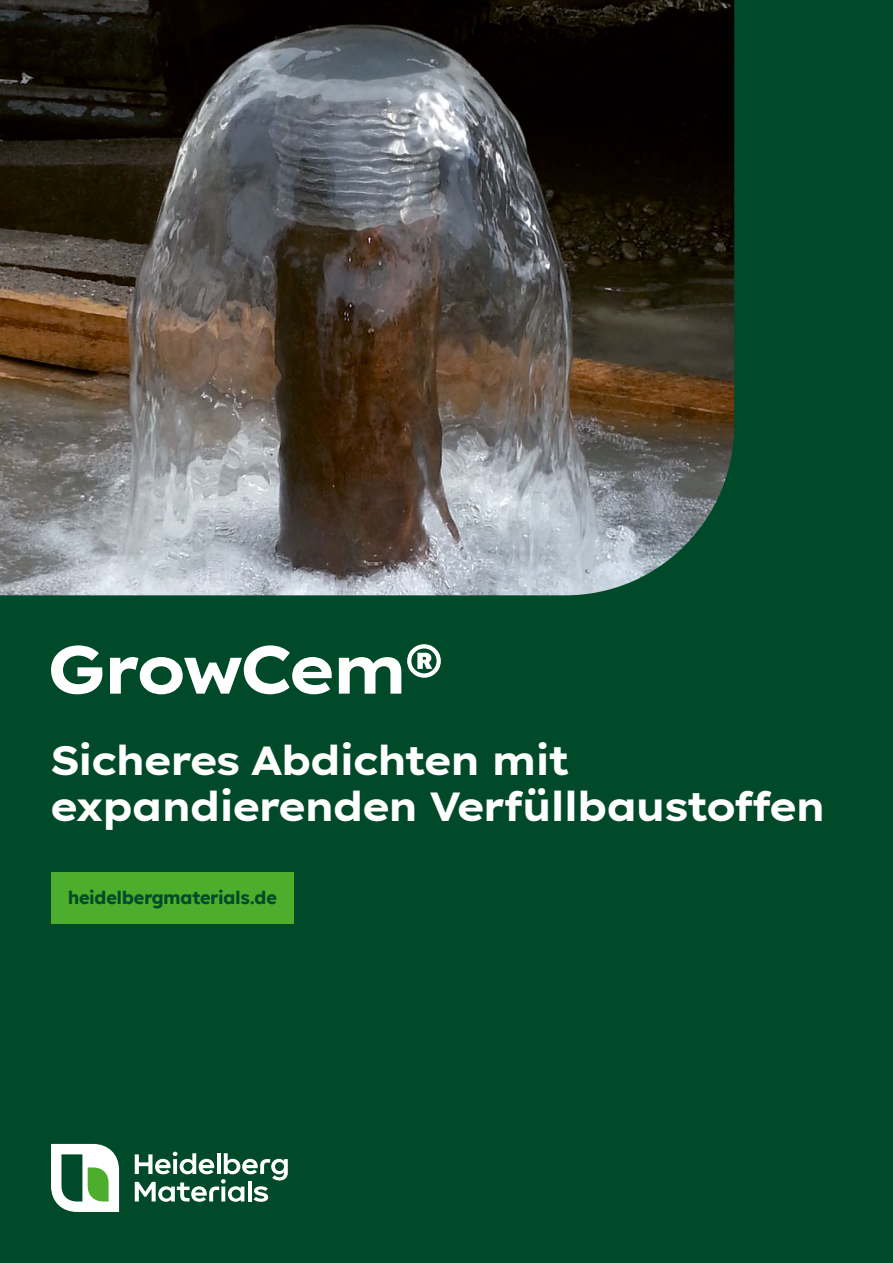
<style>
.page{position:relative;width:893px;height:1263px;background:#004a29}
.page>*{position:absolute;margin:0;border:0;box-sizing:border-box;transform-origin:0 0}
.Headline_Titelseite_45_51_weiss{font:700 67.5px "Lexend Exa HM";letter-spacing:-.005em;color:#fff}
.Subline_Titelseite_27_31_weiss{font:700 40.5px "Lexend Exa HM";color:#fff}
.heidelbergmaterials_de{font:700 18px "Lexend HM";color:#004a29}
</style>
<div class="page">
<img style="left:0;top:0;width:734px;height:595px">
<svg style="left:51px;top:1144px;width:68px;height:68px"></svg>
<svg style="left:135px;top:1152px;width:153px;height:50px"></svg>
<div style="left:51px;top:872px;width:243px;height:51px;background:#4dad2c"></div>
<p class="Headline_Titelseite_45_51_weiss" style="left:49px;top:616px;width:394px">GrowCem®</p>
<p class="Subline_Titelseite_27_31_weiss" style="left:51px;top:728px;width:519px">Sicheres Abdichten mit</p>
<p class="Subline_Titelseite_27_31_weiss" style="left:51px;top:774px;width:775px">expandierenden Verfüllbaustoffen</p>
<p class="heidelbergmaterials_de" style="left:68px;top:883px;width:210px">heidelbergmaterials.de</p>
</div>
